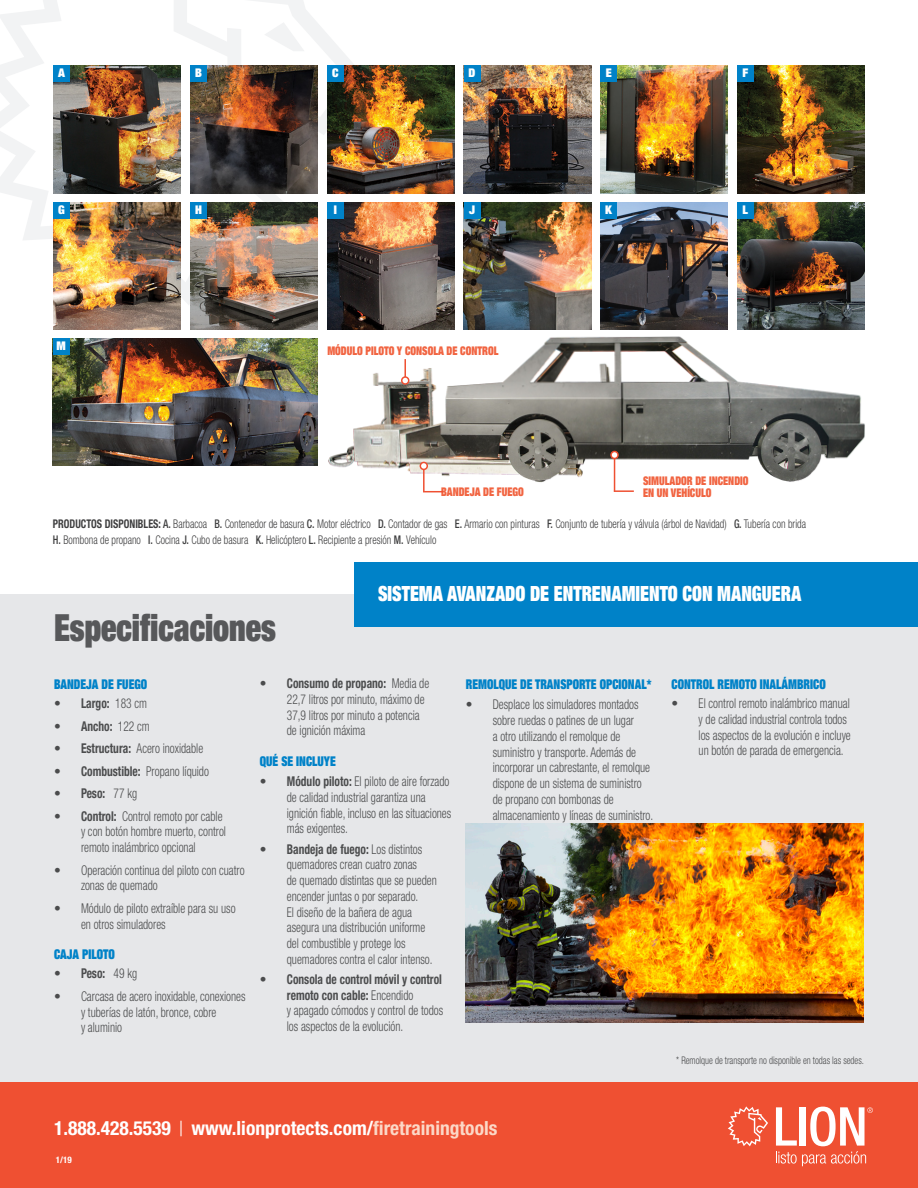
<style>
.page{position:relative;width:918px;height:1188px;background:#fff}
.page>*{position:absolute;margin:0;border:0;box-sizing:border-box;transform-origin:0 0}
.t1{font:900 condensed 37.5px "Helvetica Neue LT Std";color:#57585a;scale:.85 1}
.t2{font:900 condensed 21px "Helvetica Neue LT Std";color:#fff;scale:.85 1}
.t3{font:700 condensed 19.5px "Helvetica Neue LT Std";color:#fff}
.t4{font:300 condensed 13.5px/15.8px "Helvetica Neue LT Std";color:#4b4c4d}
.t5{font:900 condensed 13.5px "Helvetica Neue LT Std";color:#0082c8;scale:.85 1}
.t6{font:300 condensed 12px/15.8px "Helvetica Neue LT Std";color:#3e3e3f;scale:.85 1}
.t7{font:900 condensed 12px "Helvetica Neue LT Std";color:#f16441;scale:.85 1}
.t8{font:900 condensed 12px "Helvetica Neue LT Std";color:#fff}
.t9{font:300 condensed 10.5px "Helvetica Neue LT Std";color:#4b4c4d;scale:.85 1}
.t10{font:700 condensed 9px "Helvetica Neue LT Std";color:#fff}
.s1{font-weight:700}
.s2{font-weight:500}
.s3{font-weight:300;font-size:21px}
.s4{color:#fcd8c7}
</style>
<div class="page">
<svg style="left:0;top:0;width:366px;height:305px"></svg>
<svg style="left:264px;top:22px;width:41px;height:29px"></svg>
<div style="left:0;top:594px;width:918px;height:501px;background:#e6e7e9"></div>
<div style="left:0;top:1083px;width:918px;height:105px;background:#ef5032"></div>
<div style="left:354px;top:563px;width:564px;height:64px;background:#0082c8"></div>
<img style="left:54px;top:202px;width:127px;height:127px">
<img style="left:190px;top:66px;width:128px;height:127px">
<img style="left:190px;top:202px;width:128px;height:127px">
<img style="left:327px;top:66px;width:128px;height:127px">
<img style="left:327px;top:202px;width:128px;height:115px">
<img style="left:464px;top:66px;width:127px;height:127px">
<img style="left:464px;top:202px;width:127px;height:115px">
<img style="left:601px;top:66px;width:127px;height:127px">
<img style="left:601px;top:202px;width:127px;height:115px">
<img style="left:737px;top:66px;width:128px;height:127px">
<img style="left:737px;top:202px;width:128px;height:115px">
<img style="left:327px;top:317px;width:538px;height:176px">
<img style="left:54px;top:66px;width:127px;height:127px">
<img style="left:53px;top:338px;width:265px;height:128px">
<div style="left:54px;top:66px;width:16px;height:16px;background:#0082c8"></div>
<div style="left:190px;top:66px;width:17px;height:16px;background:#0082c8"></div>
<div style="left:327px;top:66px;width:17px;height:16px;background:#0082c8"></div>
<div style="left:464px;top:66px;width:16px;height:16px;background:#0082c8"></div>
<div style="left:601px;top:66px;width:16px;height:16px;background:#0082c8"></div>
<div style="left:737px;top:66px;width:16px;height:16px;background:#0082c8"></div>
<div style="left:737px;top:202px;width:16px;height:16px;background:#0082c8"></div>
<div style="left:601px;top:202px;width:16px;height:16px;background:#0082c8"></div>
<div style="left:464px;top:202px;width:16px;height:16px;background:#0082c8"></div>
<div style="left:327px;top:202px;width:17px;height:16px;background:#0082c8"></div>
<div style="left:190px;top:202px;width:17px;height:16px;background:#0082c8"></div>
<div style="left:54px;top:202px;width:16px;height:16px;background:#0082c8"></div>
<div style="left:53px;top:338px;width:16px;height:17px;background:#0082c8"></div>
<hr style="left:614px;top:455px;width:1px;height:37px;background:#ef5032">
<div style="left:611px;top:451px;width:7px;height:7px;background:#fff;border-radius:50%"></div>
<div style="left:610px;top:451px;width:9px;height:8px;border:2px solid #ef5032;border-radius:50%"></div>
<hr style="left:423px;top:466px;width:2px;height:25px;background:#ef5032">
<div style="left:420px;top:462px;width:7px;height:7px;background:#fff;border-radius:50%"></div>
<div style="left:420px;top:462px;width:8px;height:8px;border:2px solid #ef5032;border-radius:50%"></div>
<hr style="left:404px;top:359px;width:2px;height:22px;background:#ef5032">
<div style="left:402px;top:377px;width:7px;height:7px;background:#fff;border-radius:50%"></div>
<div style="left:401px;top:376px;width:8px;height:9px;border:2px solid #ef5032;border-radius:50%"></div>
<svg style="left:423px;top:491px;width:20px;height:1px"></svg>
<hr style="left:614px;top:490px;width:20px;height:2px;background:#ef5032">
<img style="left:465px;top:824px;width:399px;height:199px">
<svg style="left:728px;top:1106px;width:40px;height:40px"></svg>
<svg style="left:776px;top:1107px;width:97px;height:59px"></svg>
<p class="t8" style="left:58px;top:65px;width:8px">A</p>
<p class="t8" style="left:195px;top:65px;width:8px">B</p>
<p class="t8" style="left:332px;top:65px;width:8px">C</p>
<p class="t8" style="left:469px;top:65px;width:8px">D</p>
<p class="t8" style="left:606px;top:65px;width:7px">E</p>
<p class="t8" style="left:742px;top:65px;width:7px">F</p>
<p class="t8" style="left:58px;top:202px;width:8px">G</p>
<p class="t8" style="left:195px;top:202px;width:8px">H</p>
<p class="t8" style="left:334px;top:202px;width:5px">I</p>
<p class="t8" style="left:469px;top:202px;width:7px">J</p>
<p class="t8" style="left:605px;top:202px;width:8px">K</p>
<p class="t8" style="left:743px;top:202px;width:7px">L</p>
<p class="t8" style="left:56px;top:338px;width:11px">M</p>
<p class="t7" style="left:327px;top:343px;width:203px">MÓDULO PILOTO Y CONSOLA DE CONTROL</p>
<p class="t7" style="left:441px;top:484px;width:99px">BANDEJA DE FUEGO</p>
<p class="t7" style="left:643px;top:473px;width:125px">SIMULADOR DE INCENDIO</p>
<p class="t7" style="left:643px;top:485px;width:82px">EN UN VEHÍCULO</p>
<p class="t6" style="left:53px;top:516px;width:888px"><span class="s1">PRODUCTOS DISPONIBLES:</span> <span class="s2">A.</span> Barbacoa <span class="s2">B.</span> Contenedor de basura <span class="s2">C.</span> Motor eléctrico <span class="s2">D.</span> Contador de gas <span class="s2">E.</span> Armario con pinturas <span class="s2">F.</span> Conjunto de tubería y válvula (árbol de Navidad) <span class="s2">G.</span> Tubería con brida<br><span class="s2">H.</span> Bombona de propano <span class="s2">I.</span> Cocina <span class="s2">J.</span> Cubo de basura <span class="s2">K.</span> Helicóptero <span class="s2">L.</span> Recipiente a presión <span class="s2">M.</span> Vehículo</p>
<p class="t1" style="left:54px;top:604px;width:262px">Especificaciones</p>
<p class="t2" style="left:378px;top:580px;width:499px">SISTEMA AVANZADO DE ENTRENAMIENTO CON MANGUERA</p>
<p class="t5" style="left:54px;top:676px;width:111px">BANDEJA DE FUEGO</p>
<p class="t4" style="left:54px;top:695px;width:94px">• <span class="s1">Largo:</span> 183 cm</p>
<p class="t4" style="left:54px;top:718px;width:97px">• <span class="s1">Ancho:</span> 122 cm</p>
<p class="t4" style="left:54px;top:740px;width:151px">• <span class="s1">Estructura:</span> Acero inoxidable</p>
<p class="t4" style="left:54px;top:763px;width:156px">• <span class="s1">Combustible:</span> Propano líquido</p>
<p class="t4" style="left:54px;top:785px;width:85px">• <span class="s1">Peso:</span> 77 kg</p>
<p class="t4" style="left:81px;top:808px;width:147px;text-indent:-27px">• <span class="s1">Control:</span> Control remoto por cable y con botón hombre muerto, control remoto inalámbrico opcional</p>
<p class="t4" style="left:81px;top:862px;width:165px;text-indent:-27px">• Operación continua del piloto con cuatro zonas de quemado</p>
<p class="t4" style="left:81px;top:900px;width:156px;text-indent:-27px">• Módulo de piloto extraíble para su uso en otros simuladores</p>
<p class="t5" style="left:54px;top:946px;width:73px">CAJA PILOTO</p>
<p class="t4" style="left:54px;top:966px;width:85px">• <span class="s1">Peso:</span> 49 kg</p>
<p class="t4" style="left:81px;top:988px;width:166px;text-indent:-27px">• Carcasa de acero inoxidable, conexiones y tuberías de latón, bronce, cobre<br>y aluminio</p>
<p class="t4" style="left:287px;top:675px;width:144px;text-indent:-27px">• <span class="s1">Consumo de propano:</span> Media de<br>22,7 litros por minuto, máximo de<br>37,9 litros por minuto a potencia de ignición máxima</p>
<p class="t5" style="left:260px;top:753px;width:91px">QUÉ SE INCLUYE</p>
<p class="t4" style="left:287px;top:773px;width:166px;text-indent:-27px">• <span class="s1">Módulo piloto:</span> El piloto de aire forzado de calidad industrial garantiza una ignición fiable, incluso en las situaciones más exigentes.</p>
<p class="t4" style="left:287px;top:841px;width:151px;text-indent:-27px">• <span class="s1">Bandeja de fuego:</span> Los distintos quemadores crean cuatro zonas<br>de quemado distintas que se pueden encender juntas o por separado.<br>El diseño de la bañera de agua asegura una distribución uniforme del combustible y protege los quemadores contra el calor intenso.</p>
<p class="t4" style="left:287px;top:971px;width:158px;text-indent:-27px">• <span class="s1">Consola de control móvil y control remoto con cable:</span> Encendido<br>y apagado cómodos y control de todos los aspectos de la evolución.</p>
<p class="t5" style="left:466px;top:676px;width:220px">REMOLQUE DE TRANSPORTE OPCIONAL*</p>
<p class="t4" style="left:493px;top:697px;width:162px;text-indent:-27px">• Desplace los simuladores montados sobre ruedas o patines de un lugar<br>a otro utilizando el remolque de suministro y transporte. Además de incorporar un cabrestante, el remolque dispone de un sistema de suministro de propano con bombonas de almacenamiento y líneas de suministro.</p>
<p class="t5" style="left:672px;top:676px;width:183px">CONTROL REMOTO INALÁMBRICO</p>
<p class="t4" style="left:699px;top:695px;width:154px;text-indent:-27px">• El control remoto inalámbrico manual y de calidad industrial controla todos los aspectos de la evolución e incluye un botón de parada de emergencia.</p>
<p class="t9" style="left:676px;top:1055px;width:222px">* Remolque de transporte no disponible en todas las sedes.</p>
<p class="t3" style="left:54px;top:1116px;width:445px">1.888.428.5539 <span class="s3">|</span> www.lionprotects.com/<span class="s4">firetrainingtools</span></p>
<p class="t10" style="left:56px;top:1155px;width:17px">1/19</p>
</div>
